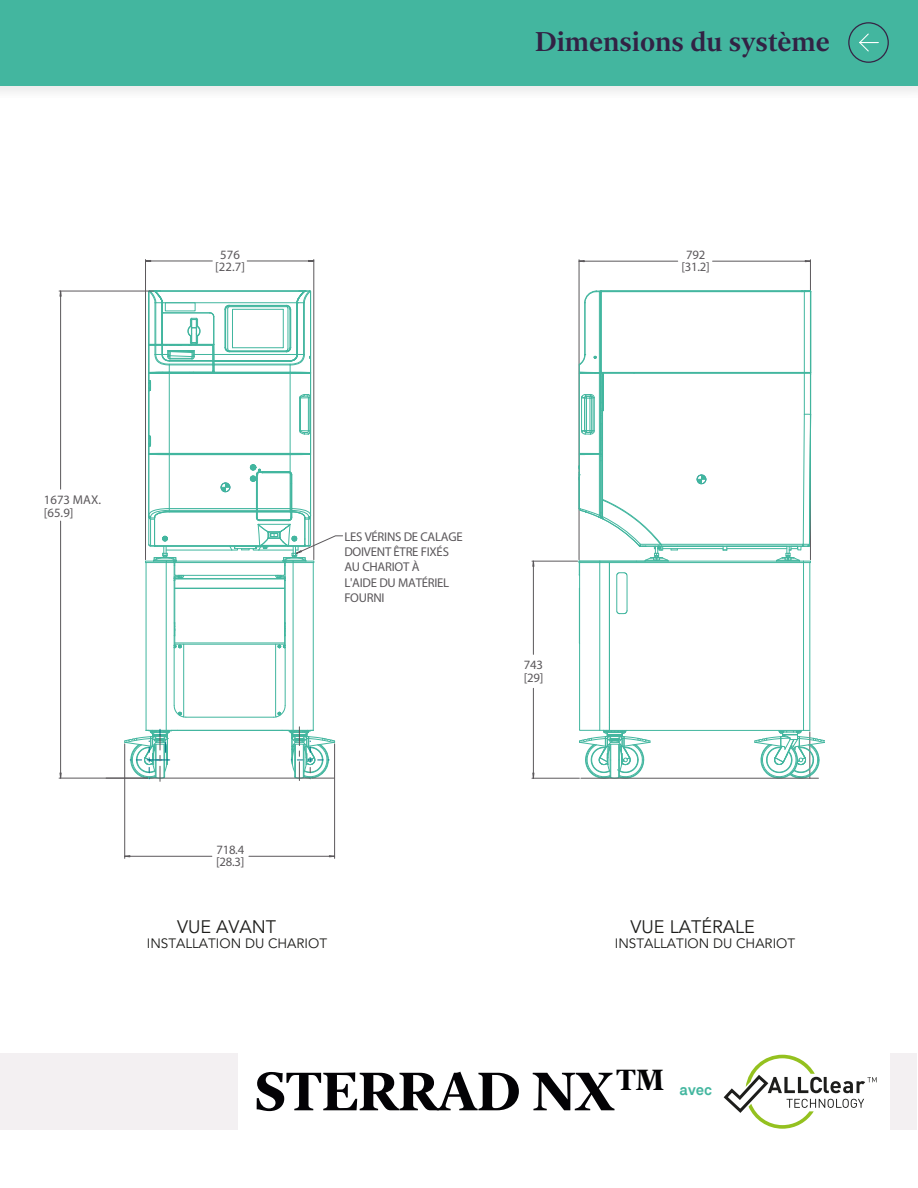
<style>
.page{position:relative;width:918px;height:1188px;background:#fff}
.page>*{position:absolute;margin:0;border:0;box-sizing:border-box;transform-origin:0 0}
.t1{font:700 53.7px "INDEPENDENT Text";letter-spacing:-.015em;color:#030205}
.t2{font:500 27px "INDEPENDENT Text";color:#322244}
.t3{font:18px "Avenir LT Std";color:#1d1d1b}
.t4{font:700 15px "Akkurat";color:#43b69f}
.t5{font:13.5px "Avenir LT Std";color:#1d1d1b}
.t6{font:12.75px/12.8px "Myriad Pro";letter-spacing:-.02em;color:#5b585b}
.t7{font:12.75px/12.8px "Myriad Pro";letter-spacing:.005em;color:#5b585b}
</style>
<div class="page">
<div style="left:0;top:1054px;width:238px;height:76px;background:#f3f0f2"></div>
<div style="left:890px;top:1054px;width:26px;height:76px;background:#f3f0f2"></div>
<svg style="left:805px;top:1062px;width:71px;height:59px"></svg>
<div style="left:0;top:0;width:918px;height:98px;background:linear-gradient(to right,#f4f4f4,#f4f4f4)"></div>
<hr style="left:292px;top:563px;width:1px;height:167px;background:#42b69f">
<hr style="left:166px;top:563px;width:1px;height:167px;background:#42b69f">
<hr style="left:284px;top:588px;width:1px;height:55px;background:#42b69f">
<hr style="left:183px;top:644px;width:1px;height:72px;background:#42b69f">
<hr style="left:275px;top:644px;width:1px;height:72px;background:#42b69f">
<svg style="left:173px;top:622px;width:112px;height:29px"></svg>
<svg style="left:272px;top:704px;width:14px;height:14px"></svg>
<hr style="left:285px;top:562px;width:1px;height:144px;background:#42b69f">
<hr style="left:174px;top:562px;width:1px;height:144px;background:#42b69f">
<svg style="left:173px;top:705px;width:14px;height:13px"></svg>
<hr style="left:186px;top:717px;width:87px;height:1px;background:#42b69f">
<hr style="left:313px;top:563px;width:1px;height:167px;background:#42b69f">
<hr style="left:146px;top:563px;width:1px;height:167px;background:#42b69f">
<hr style="left:59px;top:778px;width:89px;height:1px;background:#5b585b">
<hr style="left:60px;top:291px;width:1px;height:198px;background:#5b585b">
<hr style="left:60px;top:521px;width:1px;height:257px;background:#5b585b">
<hr style="left:59px;top:291px;width:94px;height:1px;background:#5b585b">
<svg style="left:59px;top:290px;width:3px;height:7px"></svg>
<svg style="left:59px;top:772px;width:3px;height:7px"></svg>
<svg style="left:124px;top:727px;width:211px;height:54px"></svg>
<hr style="left:145px;top:261px;width:67px;height:1px;background:#5b585b">
<hr style="left:247px;top:261px;width:67px;height:1px;background:#5b585b">
<hr style="left:145px;top:260px;width:1px;height:300px;background:#5b585b">
<hr style="left:313px;top:260px;width:1px;height:300px;background:#5b585b">
<hr style="left:125px;top:856px;width:87px;height:1px;background:#5b585b">
<hr style="left:249px;top:856px;width:85px;height:1px;background:#5b585b">
<hr style="left:124px;top:744px;width:1px;height:114px;background:#5b585b">
<hr style="left:334px;top:744px;width:1px;height:114px;background:#5b585b">
<svg style="left:124px;top:855px;width:7px;height:3px"></svg>
<svg style="left:145px;top:268px;width:198px;height:321px"></svg>
<hr style="left:810px;top:260px;width:1px;height:300px;background:#5b585b">
<hr style="left:578px;top:260px;width:1px;height:300px;background:#5b585b">
<svg style="left:723px;top:1054px;width:82px;height:75px"></svg>
<hr style="left:533px;top:561px;width:1px;height:93px;background:#5b585b">
<hr style="left:533px;top:688px;width:1px;height:90px;background:#5b585b">
<hr style="left:532px;top:561px;width:45px;height:1px;background:#5b585b">
<hr style="left:532px;top:778px;width:47px;height:1px;background:#5b585b">
<hr style="left:712px;top:261px;width:98px;height:1px;background:#5b585b">
<hr style="left:579px;top:261px;width:98px;height:1px;background:#5b585b">
<svg style="left:578px;top:260px;width:7px;height:3px"></svg>
<svg style="left:578px;top:290px;width:247px;height:489px"></svg>
<div style="left:0;top:0;width:918px;height:85px;background:#43b69f"></div>
<svg style="left:848px;top:22px;width:40px;height:41px"></svg>
<p class="t6" style="left:215px;top:248px;width:31px;text-align:center">576 [22.7]</p>
<h2 class="t2" style="left:535px;top:25px;width:296px">Dimensions du système</h2>
<p class="t6" style="left:681px;top:248px;width:30px;text-align:center">792 [31.2]</p>
<p class="t7" style="left:44px;top:493px;width:59px">1673 MAX. [65.9]</p>
<p class="t6" style="left:344px;top:528px;width:120px;line-height:15.3px">LES VÉRINS DE CALAGE<br>DOIVENT ÊTRE FIXÉS<br>AU CHARIOT À<br>L'AIDE DU MATÉRIEL<br>FOURNI</p>
<p class="t6" style="left:523px;top:658px;width:21px">743 [29]</p>
<p class="t6" style="left:216px;top:843px;width:30px">718.4 [28.3]</p>
<h3 class="t3" style="left:177px;top:917px;width:101px">VUE AVANT</h3>
<p class="t5" style="left:147px;top:936px;width:182px">INSTALLATION DU CHARIOT</p>
<h3 class="t3" style="left:630px;top:917px;width:126px">VUE LATÉRALE</h3>
<p class="t5" style="left:615px;top:936px;width:182px">INSTALLATION DU CHARIOT</p>
<h1 class="t1" style="left:254px;top:1057px;width:412px">STERRAD NX<sup>TM</sup></h1>
<p class="t4" style="left:679px;top:1080px;width:34px">avec</p>
</div>
